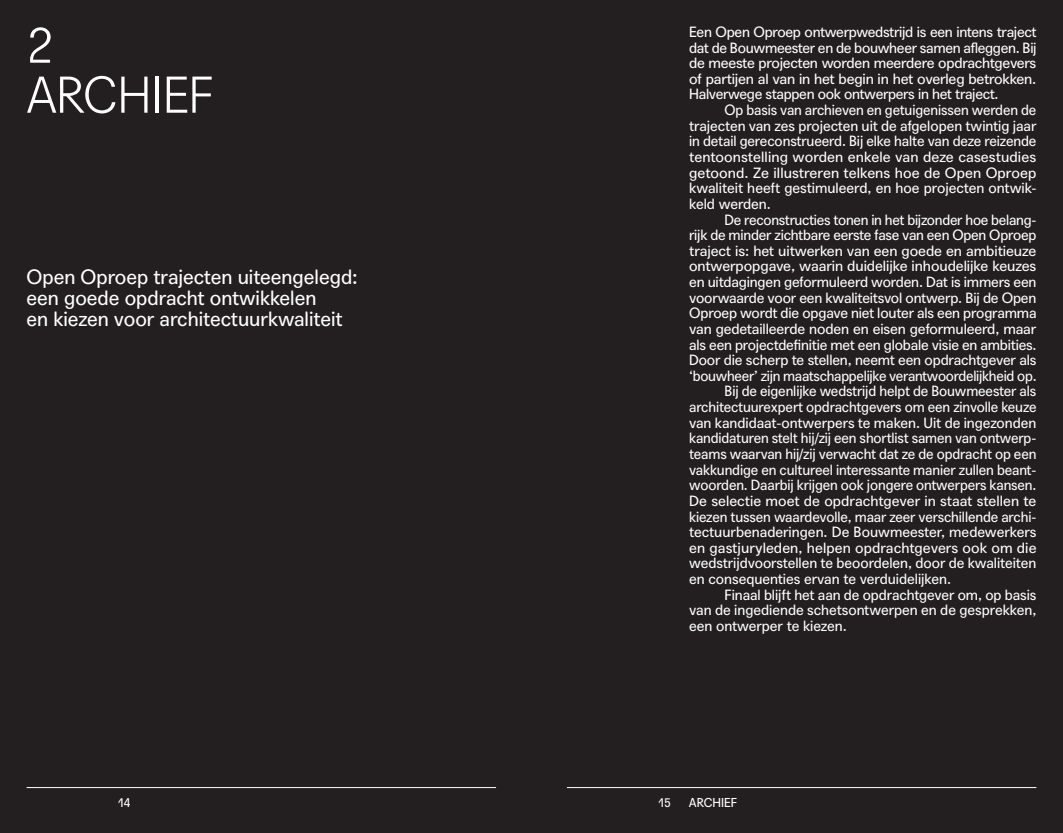
<style>
.page{position:relative;width:1063px;height:833px;background:#231f20}
.page>*{position:absolute;margin:0;border:0;box-sizing:border-box;transform-origin:0 0}
.tit{font:300 50px "Agipo";letter-spacing:-.04em;color:#fff}
.t1{font:20px/21.2px "Agipo";color:#fff}
.t2{font:14.38px/15.6px "Agipo";color:#fff;text-align:justify}
.t1-2{font:14.38px/15.6px "Agipo";letter-spacing:-.02em;color:#fff;text-align:justify}
.None-2{font:12.5px "Agipo";color:#fff}
</style>
<div class="page">
<hr style="left:27px;top:787px;width:469px;height:1px;background:#fff">
<hr style="left:567px;top:787px;width:469px;height:1px;background:#fff">
<p class="tit" style="left:27px;top:7px;width:29px">2</p>
<p class="tit" style="left:27px;top:57px;width:189px">ARCHIEF</p>
<p class="t1" style="left:27px;top:264px;width:333px">Open Oproep trajecten uiteengelegd: een goede opdracht ontwikkelen<br>en kiezen voor architectuurkwaliteit</p>
<p class="t1-2" style="left:689px;top:23px;width:349px">Een Open Oproep ontwerpwedstrijd is een intens traject dat de Bouwmeester en de bouwheer samen afleggen. Bij de meeste projecten worden meerdere opdrachtgevers of partijen al van in het begin in het overleg betrokken.<br>Halverwege stappen ook ontwerpers in het traject.</p>
<p class="t2" style="left:689px;top:101px;width:349px;text-indent:35px">Op basis van archieven en getuigenissen werden de trajecten van zes projecten uit de afgelopen twintig jaar in detail gereconstrueerd. Bij elke halte van deze reizende tentoonstelling worden enkele van deze casestudies getoond. Ze illustreren telkens hoe de Open Oproep kwaliteit heeft gestimuleerd, en hoe projecten ontwik&shy;keld werden.</p>
<p class="t2" style="left:689px;top:210px;width:349px;text-indent:35px">De reconstructies tonen in het bijzonder hoe belang&shy;rijk de minder zichtbare eerste fase van een Open Oproep traject is: het uitwerken van een goede en ambitieuze ontwerpopgave, waarin duidelijke inhoudelijke keuzes en uitdagingen geformuleerd worden. Dat is immers een voorwaarde voor een kwaliteitsvol ontwerp. Bij de Open Oproep wordt die opgave niet louter als een programma van gedetailleerde noden en eisen geformuleerd, maar als een projectdefinitie met een globale visie en ambities.<br>Door die scherp te stellen, neemt een opdrachtgever als ‘bouwheer’ zijn maatschappelijke verantwoordelijkheid op.</p>
<p class="t2" style="left:689px;top:382px;width:349px;text-indent:35px">Bij de eigenlijke wedstrijd helpt de Bouwmeester als architectuurexpert opdrachtgevers om een zinvolle keuze van kandidaat-ontwerpers te maken. Uit de ingezonden kandidaturen stelt hij/zij een shortlist samen van ontwerp&shy;teams waarvan hij/zij verwacht dat ze de opdracht op een vakkundige en cultureel interessante manier zullen beant&shy;woorden. Daarbij krijgen ook jongere ontwerpers kansen.<br>De selectie moet de opdrachtgever in staat stellen te kiezen tussen waardevolle, maar zeer verschillende archi&shy;tectuurbenaderingen. De Bouwmeester, medewerkers en gastjuryleden, helpen opdrachtgevers ook om die wedstrijdvoorstellen te beoordelen, door de kwaliteiten en consequenties ervan te verduidelijken.</p>
<p class="t2" style="left:689px;top:585px;width:349px;text-indent:35px">Finaal blijft het aan de opdrachtgever om, op basis van de ingediende schetsontwerpen en de gesprekken, een ontwerper te kiezen.</p>
<p class="None-2" style="left:119px;top:792px;width:13px">14</p>
<p class="None-2" style="left:659px;top:792px;width:14px">15</p>
<p class="None-2" style="left:689px;top:792px;width:50px">ARCHIEF</p>
</div>
